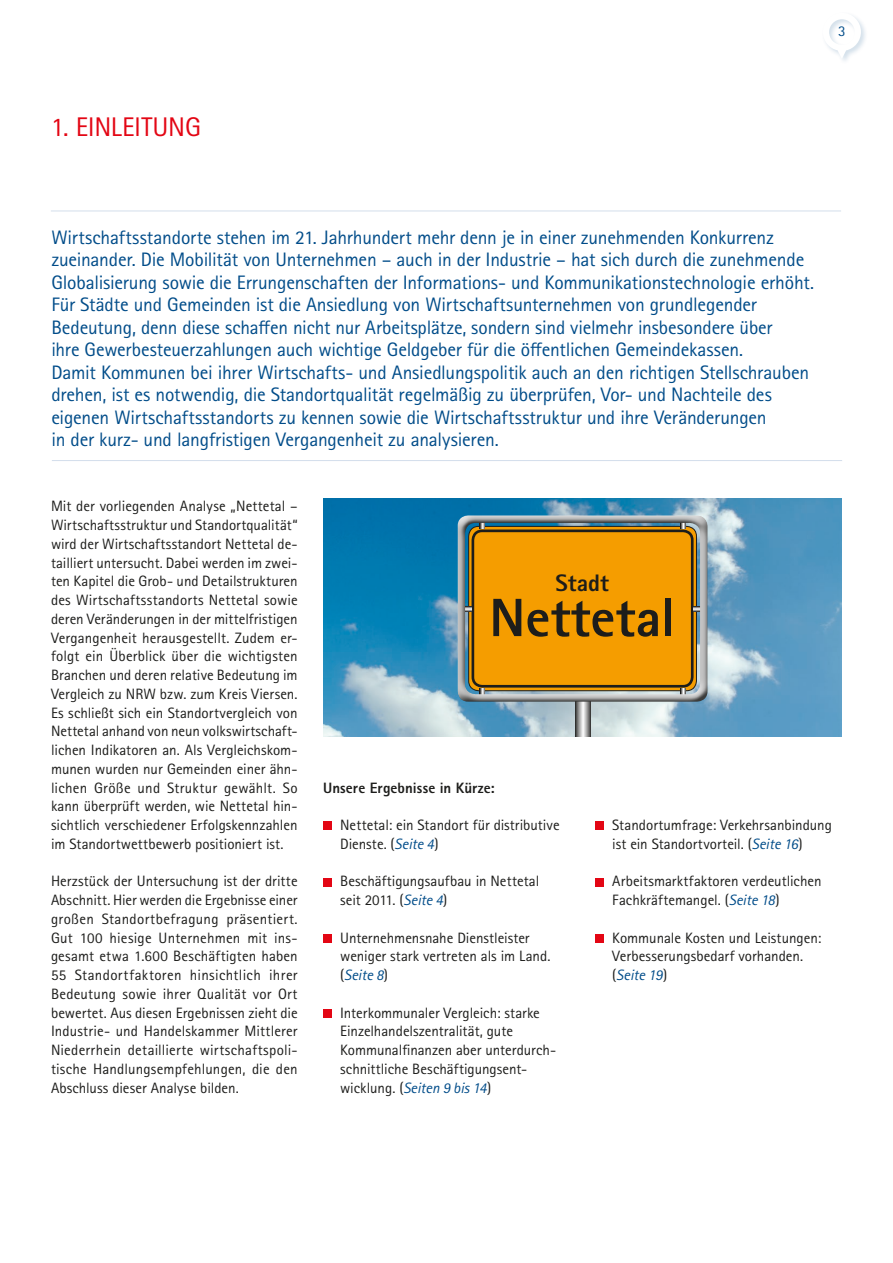
<style>
.page{position:relative;width:893px;height:1263px;background:#fff}
.page>*{position:absolute;margin:0;border:0;box-sizing:border-box;transform-origin:0 0}
.t1{font:800 54px "Rotis Sans Serif Pro";color:#1d1d1b}
.t2{font:27px "Rotis Sans Serif Pro";letter-spacing:-.01em;color:#e30614}
.t3{font:800 23.85px "Rotis Sans Serif Pro";color:#1d1d1b}
.t4{font:19.5px/22.5px "Rotis Sans Serif Pro";letter-spacing:-.01em;color:#004c89}
.t5{font:15px/18.8px "Rotis Sans Serif Pro";color:#1d1d1b}
.t6{font:800 15px "Rotis Sans Serif Pro";letter-spacing:.005em;color:#1d1d1b}
.t7{font:15px "Rotis Sans Serif Pro";color:#004c89}
.s1{font-style:italic;color:#004c89}
</style>
<div class="page">
<div style="left:821px;top:11px;width:48px;height:55px;background:#004c89;opacity:.18"></div>
<svg style="left:823px;top:13px;width:38px;height:46px"></svg>
<div style="left:323px;top:822px;width:9px;height:8px;background:#e30614"></div>
<div style="left:323px;top:878px;width:9px;height:8px;background:#e30614"></div>
<div style="left:323px;top:934px;width:9px;height:9px;background:#e30614"></div>
<div style="left:323px;top:1009px;width:9px;height:9px;background:#e30614"></div>
<div style="left:595px;top:822px;width:9px;height:8px;background:#e30614"></div>
<div style="left:595px;top:878px;width:9px;height:8px;background:#e30614"></div>
<div style="left:595px;top:934px;width:9px;height:9px;background:#e30614"></div>
<img style="left:324px;top:498px;width:517px;height:238px">
<svg style="left:575px;top:703px;width:15px;height:33px"></svg>
<div style="left:456px;top:516px;width:252px;height:187px;background:#1d1d1b;opacity:.75"></div>
<hr style="left:51px;top:211px;width:790px;height:1px;background:#d3deeb">
<hr style="left:52px;top:460px;width:790px;height:1px;background:#d3deeb">
<h2 class="t2" style="left:51px;top:111px;width:152px">1. EINLEITUNG</h2>
<p class="t7" style="left:838px;top:22px;width:9px">3</p>
<p class="t4" style="left:51px;top:226px;width:764px">Wirtschaftsstandorte stehen im 21. Jahrhundert mehr denn je in einer zunehmenden Konkurrenz zueinander. Die Mobilität von Unternehmen – auch in der Industrie – hat sich durch die zunehmende Globalisierung sowie die Errungenschaften der Informations- und Kommunikationstechnologie erhöht.<br>Für Städte und Gemeinden ist die Ansiedlung von Wirtschaftsunternehmen von grundlegender Bedeutung, denn diese schaffen nicht nur Arbeitsplätze, sondern sind vielmehr insbesondere über<br>ihre Gewerbesteuerzahlungen auch wichtige Geldgeber für die öffentlichen Gemeindekassen.<br>Damit Kommunen bei ihrer Wirtschafts- und Ansiedlungspolitik auch an den richtigen Stellschrauben drehen, ist es notwendig, die Standortqualität regelmäßig zu überprüfen, Vor- und Nachteile des eigenen Wirtschaftsstandorts zu kennen sowie die Wirtschaftsstruktur und ihre Veränderungen<br>in der kurz- und langfristigen Vergangenheit zu analysieren.</p>
<p class="t5" style="left:51px;top:497px;width:248px;text-align:justify">Mit der vorliegenden Analyse „Nettetal – Wirtschaftsstruktur und Standortqualität“ wird der Wirtschaftsstandort Nettetal de&shy;tailliert untersucht. Dabei werden im zwei&shy;ten Kapitel die Grob- und Detailstrukturen des Wirtschaftsstandorts Nettetal sowie deren Veränderungen in der mittelfristigen Vergangenheit herausgestellt. Zudem er&shy;folgt ein Überblick über die wichtigsten Branchen und deren relative Bedeutung im Vergleich zu NRW bzw. zum Kreis Viersen.<br>Es schließt sich ein Standortvergleich von Nettetal anhand von neun volkswirtschaft&shy;lichen Indikatoren an. Als Vergleichskom&shy;munen wurden nur Gemeinden einer ähn&shy;lichen Größe und Struktur gewählt. So kann überprüft werden, wie Nettetal hin&shy;sichtlich verschiedener Erfolgskennzahlen im Standortwettbewerb positioniert ist.</p>
<p class="t5" style="left:51px;top:872px;width:248px;text-align:justify">Herzstück der Untersuchung ist der dritte Abschnitt. Hier werden die Ergebnisse einer großen Standortbefragung präsentiert.<br>Gut 100 hiesige Unternehmen mit ins&shy;gesamt etwa 1.600 Beschäftigten haben 55 Standortfaktoren hinsichtlich ihrer Bedeutung sowie ihrer Qualität vor Ort bewertet. Aus diesen Ergebnissen zieht die Industrie- und Handelskammer Mittlerer Niederrhein detaillierte wirtschaftspoli&shy;tische Handlungsempfehlungen, die den Abschluss dieser Analyse bilden.</p>
<h3 class="t3" style="left:556px;top:568px;width:55px">Stadt</h3>
<h1 class="t1" style="left:489px;top:583px;width:187px">Nettetal</h1>
<p class="t6" style="left:323px;top:778px;width:173px">Unsere Ergebnisse in Kürze:</p>
<p class="t5" style="left:340px;top:816px;width:221px">Nettetal: ein Standort für distributive<br>Dienste. (<span class="s1">Seite 4</span>)</p>
<p class="t5" style="left:340px;top:872px;width:201px">Beschäftigungsaufbau in Nettetal seit 2011. (<span class="s1">Seite 4</span>)</p>
<p class="t5" style="left:340px;top:928px;width:212px">Unternehmensnahe Dienstleister weniger stark vertreten als im Land. (<span class="s1">Seite 8</span>)</p>
<p class="t5" style="left:340px;top:1003px;width:218px">Interkommunaler Vergleich: starke Einzelhandelszentralität, gute Kommunalfinanzen aber unterdurch&shy;schnittliche Beschäftigungsent&shy;wicklung. (<span class="s1">Seiten 9 bis 14</span>)</p>
<p class="t5" style="left:612px;top:816px;width:221px">Standortumfrage: Verkehrsanbindung ist ein Standortvorteil. (<span class="s1">Seite 16</span>)</p>
<p class="t5" style="left:612px;top:872px;width:211px">Arbeitsmarktfaktoren verdeutlichen<br>Fachkräftemangel. (<span class="s1">Seite 18</span>)</p>
<p class="t5" style="left:612px;top:928px;width:210px">Kommunale Kosten und Leistungen:<br>Verbesserungsbedarf vorhanden. (<span class="s1">Seite 19</span>)</p>
</div>
